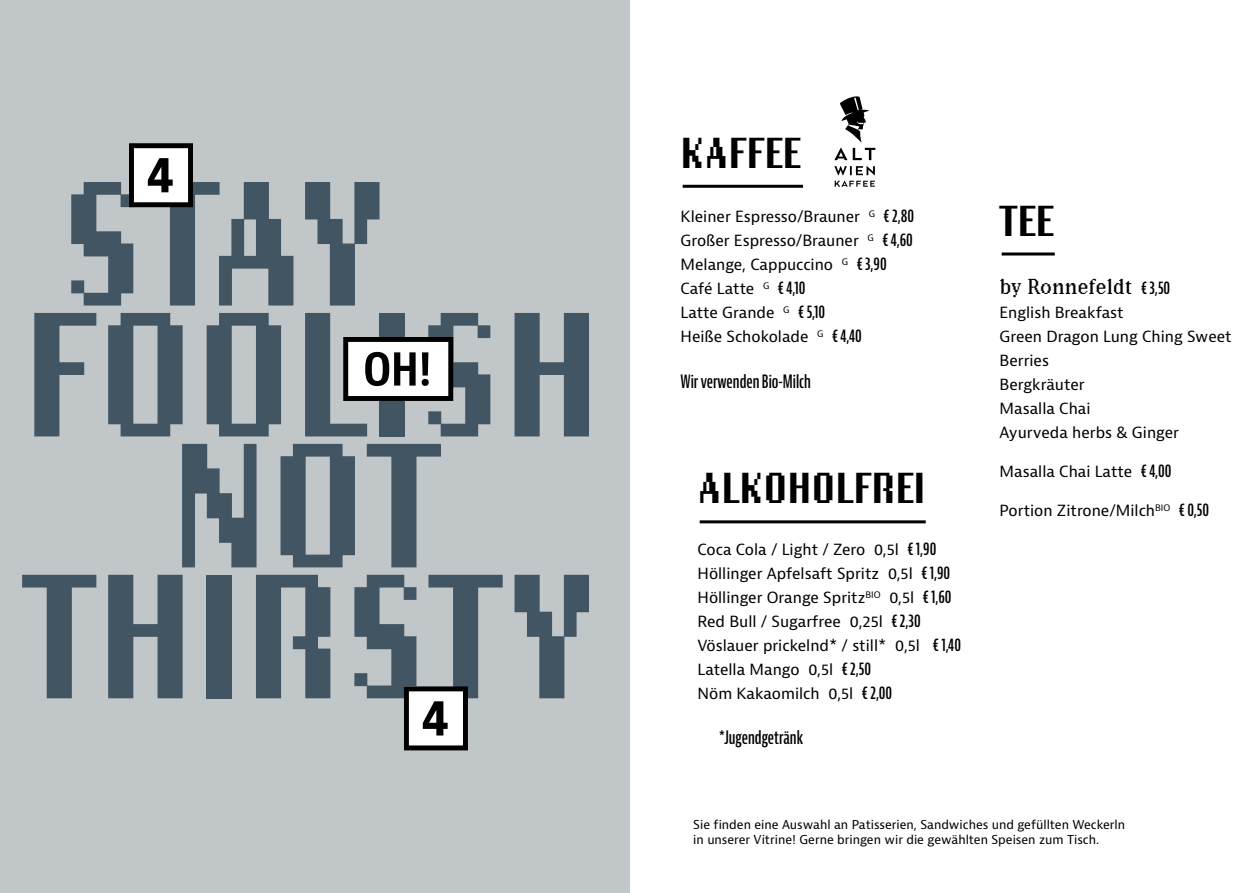
<style>
.page{position:relative;width:1259px;height:893px;background:#fff}
.page>*{position:absolute;margin:0;border:0;box-sizing:border-box;transform-origin:0 0}
.t1{font:184.65px "Lo Res 15 OT Bold Alt Oakland";color:#425563}
.t2{font:45px "Lo Res 15 OT Bold Alt Oakland";color:#000}
.t3{font:22.5px "Lo Res 21 OT Serif";color:#000}
.t4{font:600 extra-condensed 18px "Bernina Sans";color:#000}
.t5{font:15px/24px "Bernina Sans";color:#000}
.t6{font:12px/15px "Bernina Sans";color:#000}
.s1{font-weight:600;font-stretch:extra-condensed;font-size:18px}
.s2{font-family:"Bernina Sans";font-weight:600;font-stretch:extra-condensed;font-size:18px}
</style>
<div class="page">
<svg style="left:834px;top:148px;width:41px;height:12px"></svg>
<svg style="left:840px;top:96px;width:29px;height:46px"></svg>
<svg style="left:834px;top:166px;width:41px;height:9px"></svg>
<svg style="left:834px;top:181px;width:41px;height:6px"></svg>
<hr style="left:682px;top:185px;width:121px;height:3px;background:#000">
<hr style="left:699px;top:520px;width:226px;height:3px;background:#000">
<hr style="left:1001px;top:252px;width:53px;height:3px;background:#000">
<div style="left:0;top:0;width:629px;height:893px;background:#c1c6c8"></div>
<svg style="left:343px;top:337px;width:110px;height:64px;background:#9c9c9c"></svg>
<svg style="left:129px;top:143px;width:64px;height:64px;background:#999"></svg>
<svg style="left:404px;top:686px;width:64px;height:64px;background:#9a9a9a"></svg>
<h1 class="t1" style="left:59px;top:133px;width:334px">STAY</h1>
<h1 class="t1" style="left:22px;top:264px;width:580px">FOOLISH</h1>
<h1 class="t1" style="left:170px;top:395px;width:272px">NOT</h1>
<h1 class="t1" style="left:22px;top:525px;width:580px">THIRSTY</h1>
<h2 class="t2" style="left:680px;top:126px;width:121px">KAFFEE</h2>
<p class="t5" style="left:680px;top:205px;width:235px">Kleiner Espresso/Brauner <sup>G</sup> <span class="s1">€ 2,80<br></span>Großer Espresso/Brauner <sup>G</sup> <span class="s1">€ 4,60<br></span>Melange, Cappuccino <sup>G</sup> <span class="s1">€ 3,90<br></span>Café Latte <sup>G</sup> <span class="s1">€ 4,10<br></span>Latte Grande <sup>G</sup> <span class="s1">€ 5,10<br></span>Heiße Schokolade <sup>G</sup> <span class="s1">€ 4,40</span></p>
<p class="t4" style="left:680px;top:372px;width:132px">Wir verwenden Bio-Milch</p>
<h2 class="t2" style="left:697px;top:461px;width:229px">ALKOHOLFREI</h2>
<p class="t5" style="left:697px;top:538px;width:265px">Coca Cola / Light / Zero 0,5l <span class="s1">€ 1,90<br></span>Höllinger Apfelsaft Spritz 0,5l <span class="s1">€ 1,90<br></span>Höllinger Orange Spritz<sup>BIO</sup> 0,5l <span class="s1">€ 1,60<br></span>Red Bull / Sugarfree 0,25l <span class="s1">€ 2,30<br></span>Vöslauer prickelnd* / still* 0,5l <span class="s1">€ 1,40<br></span>Latella Mango 0,5l <span class="s1">€ 2,50<br></span>Nöm Kakaomilch 0,5l <span class="s1">€ 2,00</span></p>
<p class="t4" style="left:719px;top:727px;width:86px">*Jugendgetränk</p>
<h2 class="t2" style="left:999px;top:193px;width:55px">TEE</h2>
<h3 class="t3" style="left:999px;top:274px;width:172px">by Ronnefeldt <span class="s2">€ 3,50</span></h3>
<p class="t5" style="left:999px;top:301px;width:234px">English Breakfast<br>Green Dragon Lung Ching Sweet<br>Berries<br>Bergkräuter<br>Masalla Chai<br>Ayurveda herbs &amp; Ginger</p>
<p class="t5" style="left:999px;top:460px;width:173px">Masalla Chai Latte <span class="s1">€ 4,00</span></p>
<p class="t5" style="left:999px;top:499px;width:211px">Portion Zitrone/Milch<sup>BIO</sup> <span class="s1">€ 0,50</span></p>
<p class="t6" style="left:693px;top:817px;width:433px">Sie finden eine Auswahl an Patisserien, Sandwiches und gefüllten Weckerln in unserer Vitrine! Gerne bringen wir die gewählten Speisen zum Tisch.</p>
</div>
